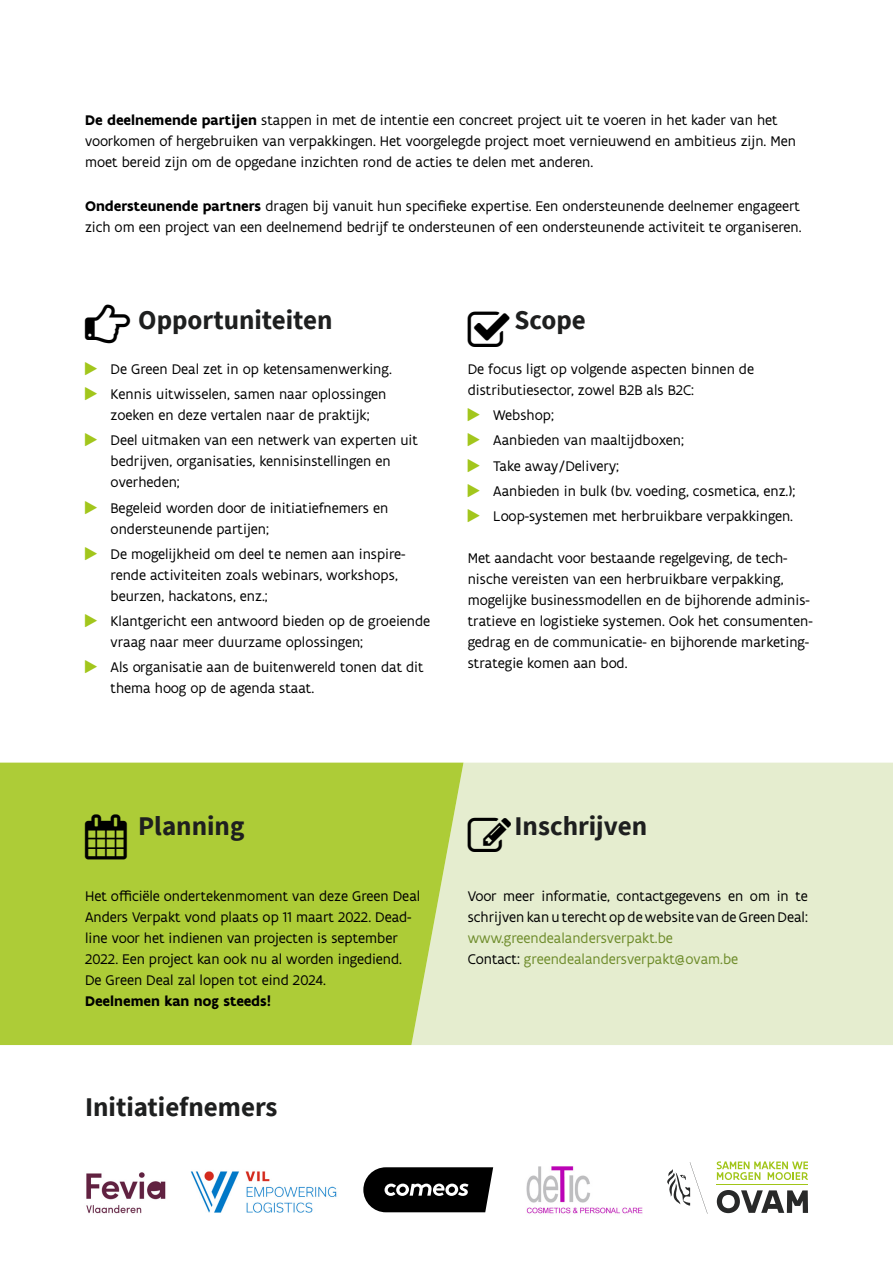
<style>
.page{position:relative;width:893px;height:1263px;background:#fff}
.page>*{position:absolute;margin:0;border:0;box-sizing:border-box;transform-origin:0 0}
.t1{font:700 27px "Source Sans Pro";color:#1e1f1f}
.t2{font:15px/21px "Flanders Art Sans";color:#000}
.t3{font:15px/21px "Flanders Art Sans";color:#6e8c2b}
.t4{font:700 15px "Flanders Art Sans";color:#000}
.s1{font-weight:700}
.s2{color:#000}
</style>
<div class="page">
<div style="left:0;top:763px;width:411px;height:282px;background:#adcc37"></div>
<div style="left:411px;top:763px;width:482px;height:282px;background:#e5edcf"></div>
<img style="left:86px;top:1172px;width:80px;height:42px">
<img style="left:190px;top:1171px;width:147px;height:42px">
<svg style="left:363px;top:1167px;width:130px;height:45px;background:#2b2b2b"></svg>
<img style="left:526px;top:1166px;width:117px;height:48px">
<svg style="left:667px;top:1162px;width:41px;height:52px"></svg>
<svg style="left:717px;top:1190px;width:91px;height:23px"></svg>
<svg style="left:717px;top:1161px;width:91px;height:19px"></svg>
<hr style="left:717px;top:1184px;width:91px;height:1px;background:#a1c518">
<div style="left:468px;top:817px;width:43px;height:35px;background:#e5edcf"></div>
<div style="left:85px;top:814px;width:42px;height:45px;background:#adcc37"></div>
<p class="t2" style="left:85px;top:109px;width:713px"><span class="s1">De deelnemende partijen</span> stappen in met de intentie een concreet project uit te voeren in het kader van het voorkomen of hergebruiken van verpakkingen. Het voorgelegde project moet vernieuwend en ambitieus zijn. Men moet bereid zijn om de opgedane inzichten rond de acties te delen met anderen.</p>
<p class="t2" style="left:85px;top:195px;width:718px"><span class="s1">Ondersteunende partners</span> dragen bij vanuit hun specifieke expertise. Een ondersteunende deelnemer engageert zich om een project van een deelnemend bedrijf te ondersteunen of een ondersteunende activiteit te organiseren.</p>
<h1 class="t1" style="left:138px;top:301px;width:196px">Opportuniteiten</h1>
<p class="t2" style="left:111px;top:356px;width:283px;line-height:25.2px">De Green Deal zet in op ketensamenwerking.<br>Kennis uitwisselen, samen naar oplossingen</p>
<p class="t2" style="left:111px;top:402px;width:309px;line-height:25.2px">zoeken en deze vertalen naar de praktijk;<br>Deel uitmaken van een netwerk van experten uit</p>
<p class="t2" style="left:111px;top:451px;width:282px">bedrijven, organisaties, kennisinstellingen en overheden;</p>
<p class="t2" style="left:111px;top:497px;width:279px">Begeleid worden door de initiatiefnemers en ondersteunende partijen;</p>
<p class="t2" style="left:111px;top:543px;width:297px">De mogelijkheid om deel te nemen aan inspire&shy;rende activiteiten zoals webinars, workshops, beurzen, hackatons, enz.;</p>
<p class="t2" style="left:111px;top:610px;width:321px">Klantgericht een antwoord bieden op de groeiende vraag naar meer duurzame oplossingen;</p>
<p class="t2" style="left:111px;top:657px;width:315px">Als organisatie aan de buitenwereld tonen dat dit thema hoog op de agenda staat.</p>
<h1 class="t1" style="left:515px;top:301px;width:73px">Scope</h1>
<p class="t2" style="left:468px;top:358px;width:288px">De focus ligt op volgende aspecten binnen de distributiesector, zowel B2B als B2C:</p>
<p class="t2" style="left:493px;top:402px;width:304px;line-height:25.2px">Webshop;<br>Aanbieden van maaltijdboxen;<br>Take away/Delivery;<br>Aanbieden in bulk (bv. voeding, cosmetica, enz.);<br>Loop-systemen met herbruikbare verpakkingen.</p>
<p class="t2" style="left:468px;top:547px;width:346px">Met aandacht voor bestaande regelgeving, de tech&shy;nische vereisten van een herbruikbare verpakking, mogelijke businessmodellen en de bijhorende adminis&shy;tratieve en logistieke systemen. Ook het consumenten&shy;gedrag en de communicatie- en bijhorende marketing&shy;strategie komen aan bod.</p>
<h1 class="t1" style="left:138px;top:807px;width:108px">Planning</h1>
<h1 class="t1" style="left:514px;top:807px;width:134px">Inschrijven</h1>
<p class="t2" style="left:85px;top:885px;width:337px">Het officiële ondertekenmoment van deze Green Deal Anders Verpakt vond plaats op 11 maart 2022. Dead&shy;line voor het indienen van projecten is september 2022. Een project kan ook nu al worden ingediend.<br>De Green Deal zal lopen tot eind 2024.</p>
<p class="t4" style="left:85px;top:992px;width:187px">Deelnemen kan nog steeds!</p>
<h1 class="t1" style="left:85px;top:1089px;width:194px">Initiatiefnemers</h1>
<p class="t2" style="left:468px;top:885px;width:342px">Voor meer informatie, contactgegevens en om in te schrijven kan u terecht op de website van de Green Deal:</p>
<p class="t3" style="left:468px;top:927px;width:272px">www.greendealandersverpakt.be<br><span class="s2">Contact:</span> greendealandersverpakt@ovam.be</p>
</div>
